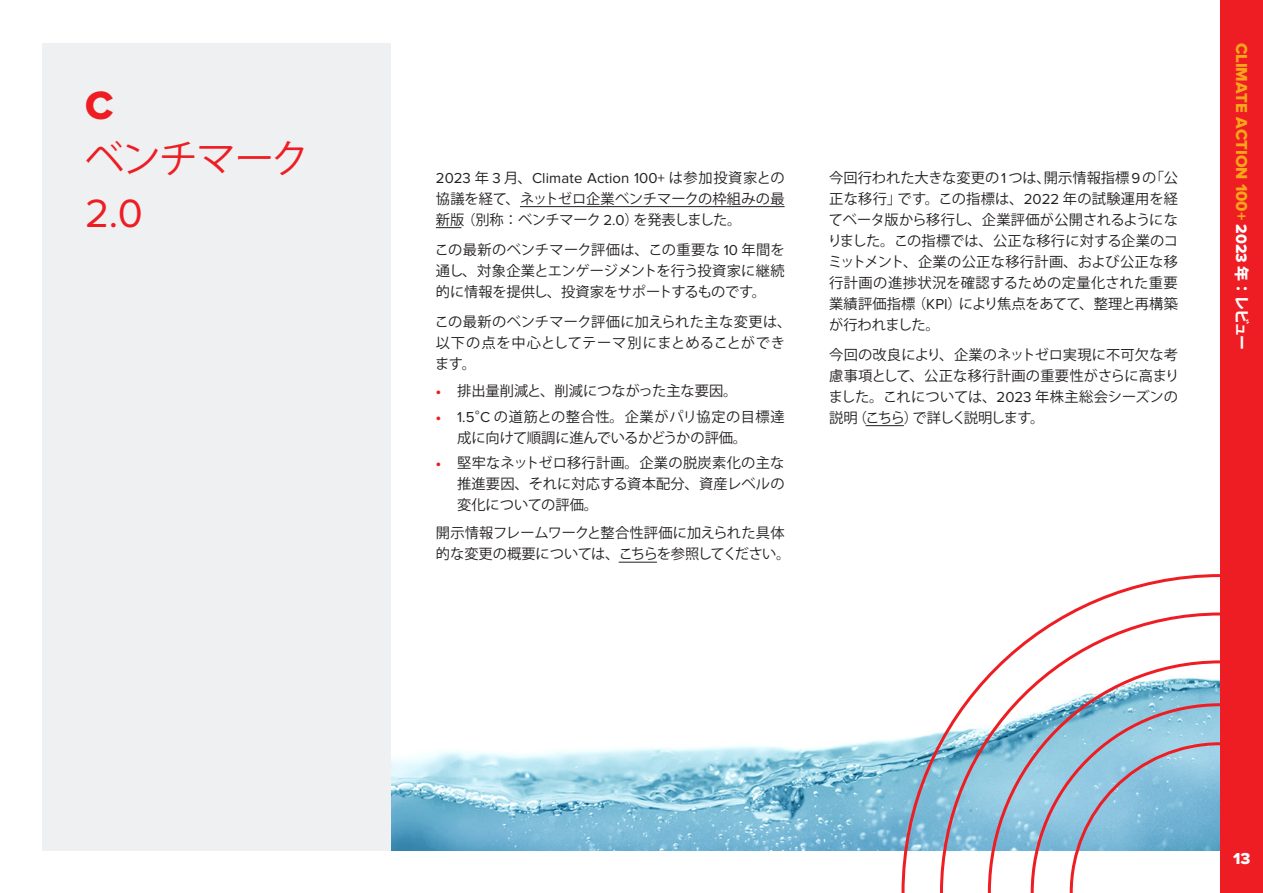
<style>
.page{position:relative;width:1263px;height:893px;background:#fff}
.page>*{position:absolute;margin:0;border:0;box-sizing:border-box;transform-origin:0 0}
.t1{font:40.95px "Proxima Nova";color:#ee1d23}
.t2{font:40.95px "Proxima Nova Extrabld";color:#ee1d23}
.t3{font:39px "Koz Go Pro";letter-spacing:-.05em;color:#ee1d23}
.t4{font:16.5px "Proxima Nova Extrabld";color:#f9a51b}
.t5{font:16.5px "Proxima Nova Extrabld";color:#fff}
.t6{font:15px "Proxima Nova";letter-spacing:.01em;color:#231f20}
.t7{font:14.25px/21px "Koz Go Pro";color:#231f20;text-align:justify}
.t8{font:14.25px/21px "Koz Go Pro";letter-spacing:.03em;color:#231f20}
.s1{font-family:"Koz Go Pro";font-size:14.25px}
.s2{font-family:"Proxima Nova";font-size:15px}
.s3{font-family:"Proxima Nova Extrabld";font-size:15px;color:#ee1d23}
.s4{font-size:15.75px;color:#fff}
.s5{font-family:"Koz Go Pro";font-weight:800;font-size:15px;color:#fff}
</style>
<div class="page">
<img style="left:391px;top:561px;width:509px;height:289px">
<div style="left:43px;top:43px;width:348px;height:807px;background:#eff0f1"></div>
<div style="left:1220px;top:0;width:43px;height:893px;background:#ee1d23"></div>
<hr style="left:866px;top:425px;width:38px;height:1px;background:#231f20">
<svg style="left:900px;top:574px;width:320px;height:319px"></svg>
<hr style="left:520px;top:206px;width:264px;height:1px;background:#231f20">
<svg style="left:436px;top:227px;width:25px;height:1px"></svg>
<hr style="left:619px;top:562px;width:38px;height:1px;background:#231f20">
<h1 class="t2" style="left:85px;top:82px;width:30px">C</h1>
<h2 class="t3" style="left:85px;top:134px;width:226px">ベンチマーク</h2>
<h1 class="t1" style="left:85px;top:195px;width:59px">2.0</h1>
<p class="t6" style="left:436px;top:171px;width:350px">2023 <span class="s1">年</span> 3 <span class="s1">月、</span>Climate Action 100+ <span class="s1">は参加投資家との</span></p>
<p class="t7" style="left:436px;top:188px;width:350px">協議を経て、ネットゼロ企業ベンチマークの枠組みの最新版（別称：ベンチマーク <span class="s2">2.0</span>）を発表しました。</p>
<p class="t7" style="left:435px;top:239px;width:351px">この最新のベンチマーク評価は、この重要な <span class="s2">10</span> 年間を通し、対象企業とエンゲージメントを行う投資家に継続的に情報を提供し、投資家をサポートするものです。</p>
<p class="t8" style="left:435px;top:311px;width:358px">この最新のベンチマーク評価に加えられた主な変更は、以下の点を中心としてテーマ別にまとめることができます。</p>
<p class="t7" style="left:436px;top:381px;width:303px"><span class="s3">•</span> 排出量削減と、削減につながった主な要因。</p>
<p class="t7" style="left:457px;top:407px;width:329px;text-indent:-21px"><span class="s3">•</span> <span class="s2">1.5</span>°<span class="s2">C</span> の道筋との整合性。企業がパリ協定の目標達成に向けて順調に進んでいるかどうかの評価。</p>
<p class="t7" style="left:457px;top:453px;width:329px;text-indent:-21px"><span class="s3">•</span> 堅牢なネットゼロ移行計画。企業の脱炭素化の主な推進要因、それに対応する資本配分、資産レベルの変化についての評価。</p>
<p class="t7" style="left:436px;top:523px;width:356px">開示情報フレームワークと整合性評価に加えられた具体的な変更の概要については、こちらを参照してください。</p>
<p class="t7" style="left:828px;top:167px;width:352px">今回行われた大きな変更の<span class="s2">1</span>つは、開示情報指標<span class="s2">9</span>の「公正な移行」です。この指標は、<span class="s2">2022</span> 年の試験運用を経てベータ版から移行し、企業評価が公開されるようになりました。この指標では、公正な移行に対する企業のコミットメント、企業の公正な移行計画、および公正な移行計画の進捗状況を確認するための定量化された重要業績評価指標（<span class="s2">KPI</span>）により焦点をあてて、整理と再構築が行われました。</p>
<p class="t7" style="left:829px;top:344px;width:352px">今回の改良により、企業のネットゼロ実現に不可欠な考慮事項として、公正な移行計画の重要性がさらに高まりました。これについては、<span class="s2">2023</span> 年株主総会シーズンの説明（こちら）で詳しく説明します。</p>
<p class="t4" style="left:1251px;top:43px;width:309px;rotate:90deg">CLIMATE ACTION 100+ <span class="s4">2023</span> <span class="s5">年：レビュー</span></p>
<p class="t5" style="left:1233px;top:848px;width:19px">13</p>
</div>
